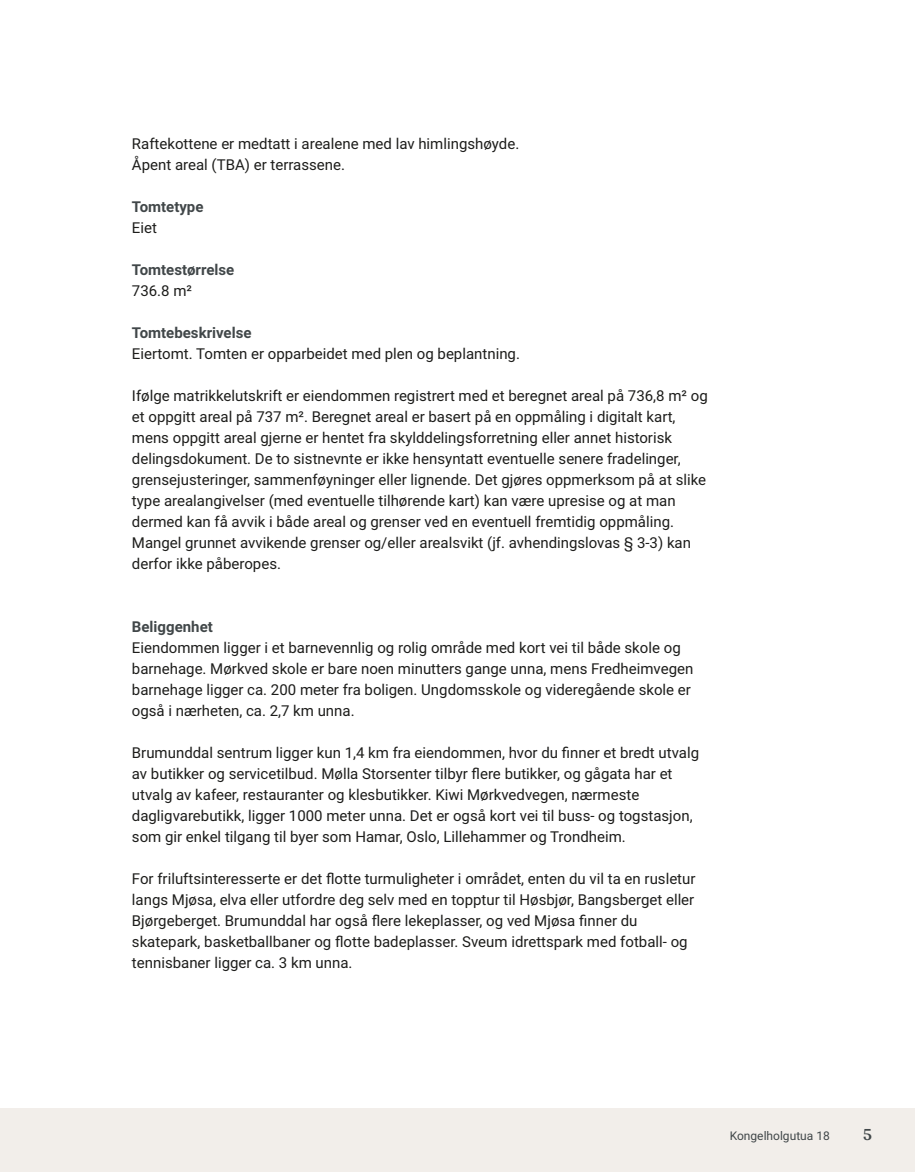
<style>
.page{position:relative;width:915px;height:1172px;background:#fff}
.page>*{position:absolute;margin:0;border:0;box-sizing:border-box;transform-origin:0 0}
.t1{font:700 18px "Arya";color:#414749}
.t2{font:15px/21px "Roboto Vitec";color:#1d1d1b}
.t3{font:700 15px "Roboto Vitec";color:#414749}
.t4{font:12px "Roboto Vitec";color:#414749}
</style>
<div class="page">
<div style="left:0;top:1108px;width:914px;height:64px;background:#f2eeea"></div>
<p class="t2" style="left:132px;top:132px;width:389px">Raftekottene er medtatt i arealene med lav himlingshøyde.<br>Åpent areal (TBA) er terrassene.</p>
<p class="t3" style="left:132px;top:196px;width:73px">Tomtetype</p>
<p class="t2" style="left:132px;top:216px;width:27px">Eiet</p>
<p class="t3" style="left:132px;top:259px;width:104px">Tomtestørrelse</p>
<p class="t2" style="left:132px;top:279px;width:62px">736.8 m²</p>
<p class="t3" style="left:132px;top:322px;width:121px">Tomtebeskrivelse</p>
<p class="t2" style="left:132px;top:342px;width:389px">Eiertomt. Tomten er opparbeidet med plen og beplantning.</p>
<p class="t2" style="left:132px;top:384px;width:577px">Ifølge matrikkelutskrift er eiendommen registrert med et beregnet areal på 736,8 m² og et oppgitt areal på 737 m². Beregnet areal er basert på en oppmåling i digitalt kart, mens oppgitt areal gjerne er hentet fra skylddelingsforretning eller annet historisk delingsdokument. De to sistnevnte er ikke hensyntatt eventuelle senere fradelinger, grensejusteringer, sammenføyninger eller lignende. Det gjøres oppmerksom på at slike type arealangivelser (med eventuelle tilhørende kart) kan være upresise og at man dermed kan få avvik i både areal og grenser ved en eventuell fremtidig oppmåling.<br>Mangel grunnet avvikende grenser og/eller arealsvikt (jf. avhendingslovas § 3‑3) kan derfor ikke påberopes.</p>
<p class="t3" style="left:132px;top:616px;width:82px">Beliggenhet</p>
<p class="t2" style="left:132px;top:636px;width:562px">Eiendommen ligger i et barnevennlig og rolig område med kort vei til både skole og barnehage. Mørkved skole er bare noen minutters gange unna, mens Fredheimvegen barnehage ligger ca. 200 meter fra boligen. Ungdomsskole og videregående skole er også i nærheten, ca. 2,7 km unna.</p>
<p class="t2" style="left:132px;top:741px;width:568px">Brumunddal sentrum ligger kun 1,4 km fra eiendommen, hvor du finner et bredt utvalg av butikker og servicetilbud. Mølla Storsenter tilbyr flere butikker, og gågata har et utvalg av kafeer, restauranter og klesbutikker. Kiwi Mørkvedvegen, nærmeste dagligvarebutikk, ligger 1000 meter unna. Det er også kort vei til buss‑ og togstasjon, som gir enkel tilgang til byer som Hamar, Oslo, Lillehammer og Trondheim.</p>
<p class="t2" style="left:132px;top:867px;width:565px">For friluftsinteresserte er det flotte turmuligheter i området, enten du vil ta en rusletur langs Mjøsa, elva eller utfordre deg selv med en topptur til Høsbjør, Bangsberget eller Bjørgeberget. Brumunddal har også flere lekeplasser, og ved Mjøsa finner du skatepark, basketballbaner og flotte badeplasser. Sveum idrettspark med fotball‑ og tennisbaner ligger ca. 3 km unna.</p>
<p class="t4" style="left:729px;top:1127px;width:102px">Kongelholgutua 18</p>
<p class="t1" style="left:862px;top:1123px;width:11px">5</p>
</div>
